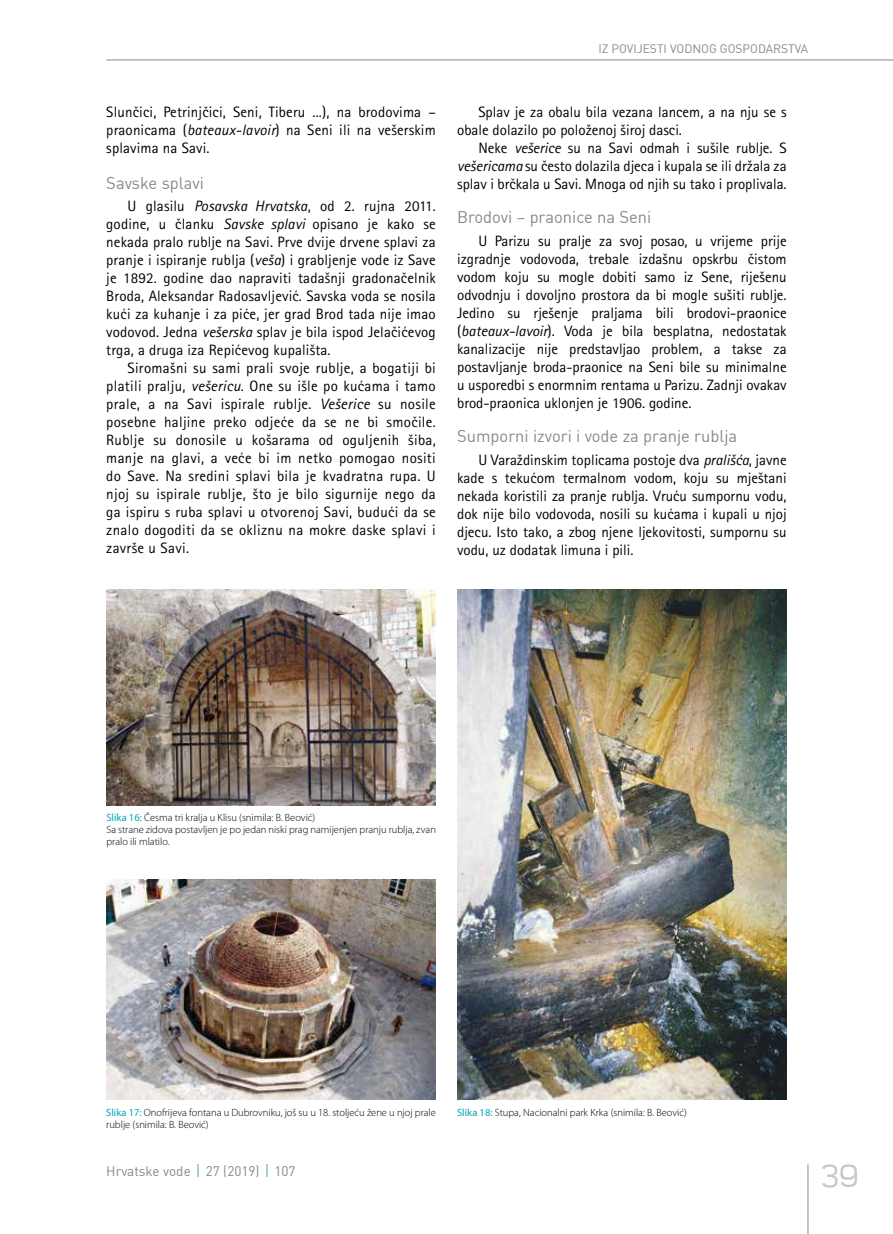
<style>
.page{position:relative;width:893px;height:1234px;background:#fff}
.page>*{position:absolute;margin:0;border:0;box-sizing:border-box;transform-origin:0 0}
.t1{font:300 36px "Teen";color:#c6c7c8}
.t2{font:16.5px "DIN";color:#87888a}
.t3{font:15px/18px "Rotis Sans Serifklemy";color:#000;text-align:justify}
.t4{font:13.5px "DIN";color:#87888a}
.t5{font:12px "DIN";color:#87888a}
.t6{font:300 10.5px/12px "Myriad Pro";color:#000}
.s1{font-style:italic}
.s2{font-weight:400;color:#00a5b7}
</style>
<div class="page">
<hr style="left:808px;top:1164px;width:1px;height:69px;background:#87888a">
<hr style="left:106px;top:60px;width:787px;height:1px;background:#87888a">
<svg style="left:198px;top:1164px;width:1px;height:12px"></svg>
<svg style="left:266px;top:1164px;width:2px;height:12px"></svg>
<img style="left:106px;top:589px;width:330px;height:216px">
<img style="left:106px;top:879px;width:330px;height:220px">
<img style="left:457px;top:589px;width:330px;height:510px">
<p class="t3" style="left:106px;top:102px;width:331px">Slunčici, Petrinjčici, Seni, Tiberu ...), na brodovima – praonicama (<span class="s1">bateaux-lavoir</span>) na Seni ili na vešerskim splavima na Savi.</p>
<p class="t2" style="left:106px;top:172px;width:99px">Savske splavi</p>
<p class="t3" style="left:106px;top:197px;width:331px;text-indent:21px">U glasilu <span class="s1">Posavska Hrvatska</span>, od 2. rujna 2011. godine, u članku <span class="s1">Savske splavi</span> opisano je kako se nekada pralo rublje na Savi. Prve dvije drvene splavi za pranje i ispiranje rublja (<span class="s1">veša</span>) i grabljenje vode iz Save je 1892. godine dao napraviti tadašnji gradonačelnik Broda, Aleksandar Radosavljević. Savska voda se nosila kući za kuhanje i za piće, jer grad Brod tada nije imao vodovod. Jedna <span class="s1">vešerska</span> splav je bila ispod Jelačićevog trga, a druga iza Repićevog kupališta.</p>
<p class="t3" style="left:106px;top:359px;width:331px;text-indent:21px">Siromašni su sami prali svoje rublje, a bogatiji bi platili pralju, <span class="s1">vešericu</span>. One su išle po kućama i tamo prale, a na Savi ispirale rublje. <span class="s1">Vešerice</span> su nosile posebne haljine preko odjeće da se ne bi smočile.<br>Rublje su donosile u košarama od oguljenih šiba, manje na glavi, a veće bi im netko pomogao nositi do Save. Na sredini splavi bila je kvadratna rupa. U njoj su ispirale rublje, što je bilo sigurnije nego da ga ispiru s ruba splavi u otvorenoj Savi, budući da se znalo dogoditi da se okliznu na mokre daske splavi i završe u Savi.</p>
<p class="t5" style="left:598px;top:41px;width:211px">IZ POVIJESTI VODNOG GOSPODARSTVA</p>
<p class="t3" style="left:457px;top:102px;width:331px;text-indent:21px">Splav je za obalu bila vezana lancem, a na nju se s obale dolazilo po položenoj široj dasci.</p>
<p class="t3" style="left:457px;top:138px;width:331px;text-indent:21px">Neke <span class="s1">vešerice</span> su na Savi odmah i sušile rublje. S <span class="s1">vešericama</span> su često dolazila djeca i kupala se ili držala za splav i brčkala u Savi. Mnoga od njih su tako i proplivala.</p>
<p class="t2" style="left:457px;top:206px;width:196px">Brodovi – praonice na Seni</p>
<p class="t3" style="left:457px;top:231px;width:331px;text-indent:21px">U Parizu su pralje za svoj posao, u vrijeme prije izgradnje vodovoda, trebale izdašnu opskrbu čistom vodom koju su mogle dobiti samo iz Sene, riješenu odvodnju i dovoljno prostora da bi mogle sušiti rublje.<br>Jedino su rješenje praljama bili brodovi-praonice (<span class="s1">bateaux-lavoir</span>). Voda je bila besplatna, nedostatak kanalizacije nije predstavljao problem, a takse za postavljanje broda-praonice na Seni bile su minimalne u usporedbi s enormnim rentama u Parizu. Zadnji ovakav brod-praonica uklonjen je 1906. godine.</p>
<p class="t2" style="left:457px;top:425px;width:282px">Sumporni izvori i vode za pranje rublja</p>
<p class="t3" style="left:457px;top:450px;width:331px;text-indent:21px">U Varaždinskim toplicama postoje dva <span class="s1">prališća</span>, javne kade s tekućom termalnom vodom, koju su mještani nekada koristili za pranje rublja. Vruću sumpornu vodu, dok nije bilo vodovoda, nosili su kućama i kupali u njoj djecu. Isto tako, a zbog njene ljekovitosti, sumpornu su vodu, uz dodatak limuna i pili.</p>
<p class="t6" style="left:106px;top:811px;width:331px"><span class="s2">Slika 16:</span> Česma tri kralja u Klisu (snimila: B. Beović)<br>Sa strane zidova postavljen je po jedan niski prag namijenjen pranju rublja, zvan pralo ili mlatilo.</p>
<p class="t6" style="left:106px;top:1105px;width:331px"><span class="s2">Slika 17:</span> Onofrijeva fontana u Dubrovniku, još su u 18. stoljeću žene u njoj prale rublje (snimila: B. Beović)</p>
<p class="t6" style="left:457px;top:1105px;width:231px"><span class="s2">Slika 18:</span> Stupa, Nacionalni park Krka (snimila: B. Beović)</p>
<p class="t4" style="left:106px;top:1161px;width:191px">Hrvatske vode 27 (2019) 107</p>
<h1 class="t1" style="left:821px;top:1156px;width:39px">39</h1>
</div>
